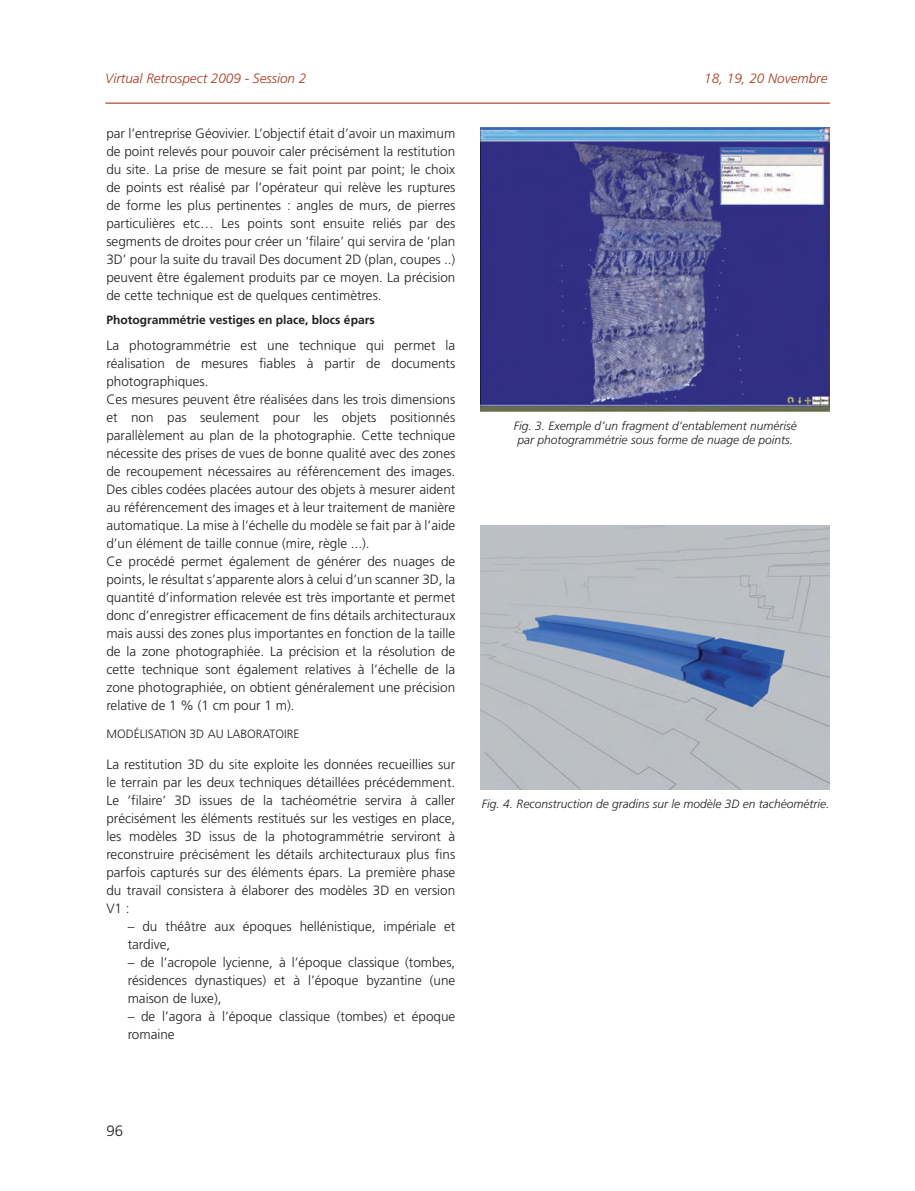
<style>
.page{position:relative;width:915px;height:1191px;background:#fff}
.page>*{position:absolute;margin:0;border:0;box-sizing:border-box;transform-origin:0 0}
.t1{font:300 15px "Frutiger";color:#231f20}
.t2{font:300 13.5px/18px "Frutiger";color:#231f20;text-align:justify}
.t3{font:italic 300 13.5px "Frutiger";color:#ad371a}
.t4{font:italic 300 12px/14.4px "Frutiger";color:#231f20;text-align:center}
.t5{font:700 12px "Frutiger";color:#231f20}
.t6{font:300 12px "Frutiger";color:#231f20}
</style>
<div class="page">
<hr style="left:105px;top:103px;width:724px;height:1px;background:#ad371a">
<img style="left:480px;top:128px;width:349px;height:283px">
<img style="left:480px;top:525px;width:349px;height:264px">
<p class="t3" style="left:105px;top:70px;width:202px">Virtual Retrospect 2009 - Session 2</p>
<p class="t3" style="left:704px;top:70px;width:125px">18, 19, 20 Novembre</p>
<p class="t2" style="left:106px;top:124px;width:350px">par l’entreprise Géovivier. L’objectif était d’avoir un maximum de point relevés pour pouvoir caler précisément la restitution du site. La prise de mesure se fait point par point; le choix de points est réalisé par l’opérateur qui relève les ruptures de forme les plus pertinentes : angles de murs, de pierres particulières etc… Les points sont ensuite reliés par des segments de droites pour créer un ‘filaire’ qui servira de ‘plan 3D’ pour la suite du travail Des document 2D (plan, coupes ..) peuvent être également produits par ce moyen. La précision de cette technique est de quelques centimètres.</p>
<p class="t5" style="left:106px;top:312px;width:270px">Photogrammétrie vestiges en place, blocs épars</p>
<p class="t2" style="left:106px;top:336px;width:350px;text-align:left">La photogrammétrie est une technique qui permet la réalisation de mesures fiables à partir de documents photographiques.<br>Ces mesures peuvent être réalisées dans les trois dimensions et non pas seulement pour les objets positionnés parallèlement au plan de la photographie. Cette technique nécessite des prises de vues de bonne qualité avec des zones de recoupement nécessaires au référencement des images.<br>Des cibles codées placées autour des objets à mesurer aident au référencement des images et à leur traitement de manière automatique. La mise à l’échelle du modèle se fait par à l’aide d’un élément de taille connue (mire, règle ...).<br>Ce procédé permet également de générer des nuages de points, le résultat s’apparente alors à celui d’un scanner 3D, la quantité d’information relevée est très importante et permet donc d’enregistrer efficacement de fins détails architecturaux mais aussi des zones plus importantes en fonction de la taille de la zone photographiée. La précision et la résolution de cette technique sont également relatives à l’échelle de la zone photographiée, on obtient généralement une précision relative de 1 % (1 cm pour 1 m).</p>
<p class="t6" style="left:106px;top:727px;width:40px">Modélisatio</p>
<p class="t6" style="left:178px;top:727px;width:57px">n 3D au laboratoire</p>
<p class="t2" style="left:106px;top:755px;width:350px">La restitution 3D du site exploite les données recueillies sur le terrain par les deux techniques détaillées précédemment.<br>Le ‘filaire’ 3D issues de la tachéométrie servira à caller précisément les éléments restitués sur les vestiges en place, les modèles 3D issus de la photogrammétrie serviront à reconstruire précisément les détails architecturaux plus fins parfois capturés sur des éléments épars. La première phase du travail consistera à élaborer des modèles 3D en version V1 :</p>
<p class="t2" style="left:128px;top:917px;width:329px">– du théâtre aux époques hellénistique, impériale et tardive,</p>
<p class="t2" style="left:128px;top:953px;width:329px">– de l’acropole lycienne, à l’époque classique (tombes, résidences dynastiques) et à l’époque byzantine (une maison de luxe),</p>
<p class="t2" style="left:128px;top:1007px;width:329px">– de l’agora à l’époque classique (tombes) et époque romaine</p>
<p class="t4" style="left:513px;top:418px;width:284px">Fig. 3. Exemple d’un fragment d’entablement numérisé par photogrammétrie sous forme de nuage de points.</p>
<p class="t4" style="left:482px;top:797px;width:349px">Fig. 4. Reconstruction de gradins sur le modèle 3D en tachéométrie.</p>
<p class="t1" style="left:106px;top:1122px;width:18px">96</p>
</div>
